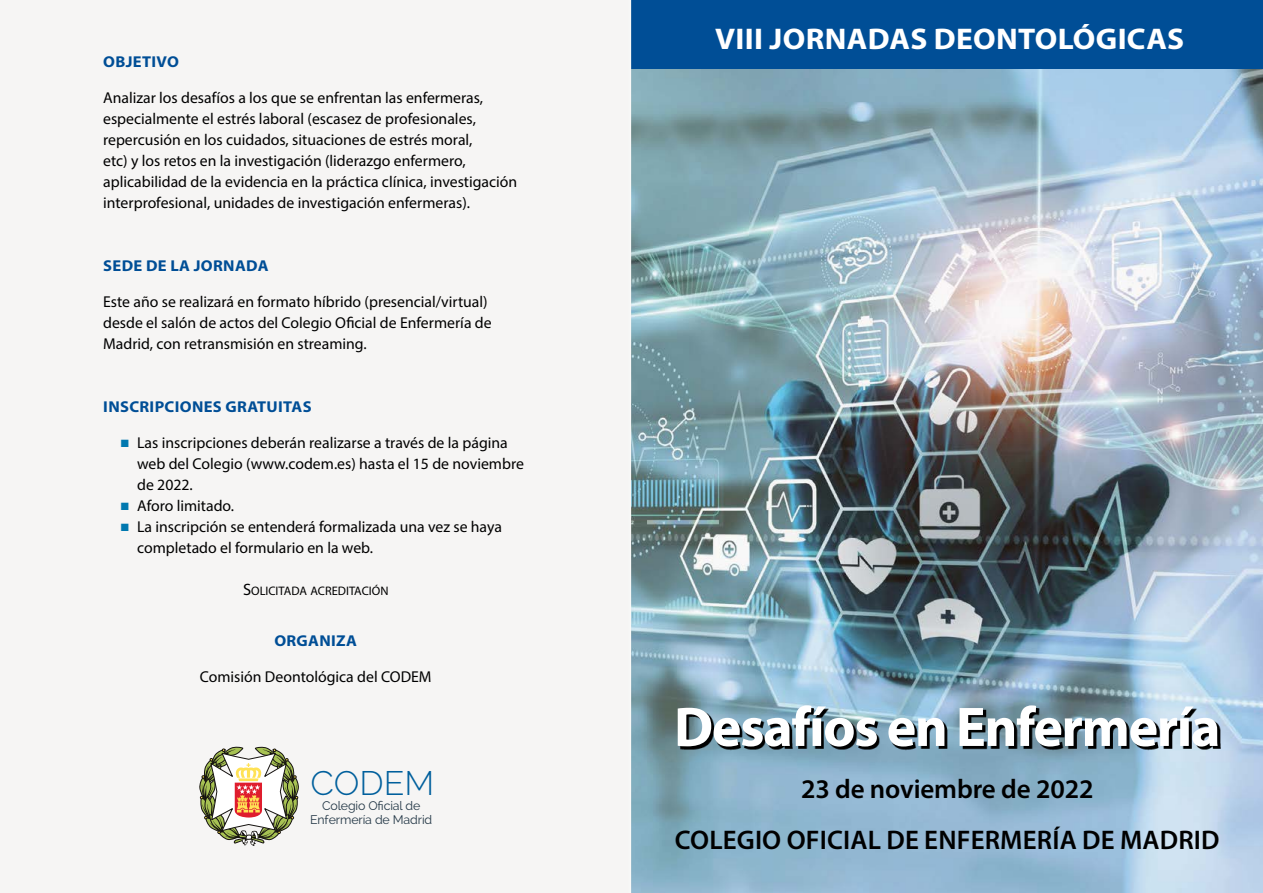
<style>
.page{position:relative;width:1263px;height:893px;background:#fff}
.page>*{position:absolute;margin:0;border:0;box-sizing:border-box;transform-origin:0 0}
.t1{font:700 56.25px "Myriad Pro";letter-spacing:-.025em;color:#fff}
.t2{font:300 33.75px "Raleway";color:#005f9c}
.t3{font:700 30px "Myriad Pro";letter-spacing:.01em;color:#fff;scale:1.05 1}
.t4{font:600 27px/51px "Myriad Pro";letter-spacing:.005em;color:#000;text-align:center}
.t5{font:15.75px/21px "Myriad Pro";color:#000}
.t6{font:700 15.75px "Myriad Pro";letter-spacing:.02em;color:#004e96;scale:1.05 1}
.t7{font:12.3px/14.4px "Raleway";letter-spacing:-.01em;color:#233746;text-align:center}
.t8{font:12.3px "Myriad Pro";color:#000}
.s1{font-family:"Arial";color:#0078af}
.s2{font-size:16.5px}
</style>
<div class="page">
<img style="left:631px;top:68px;width:632px;height:825px">
<div style="left:632px;top:0;width:631px;height:68px;background:#004e96"></div>
<svg style="left:681px;top:708px;width:540px;height:42px;background:#4c606a"></svg>
<div style="left:0;top:0;width:631px;height:893px;background:#f6f5f4"></div>
<svg style="left:199px;top:746px;width:100px;height:100px"></svg>
<p class="t6" style="left:103px;top:52px;width:74px">OBJETIVO</p>
<p class="t5" style="left:103px;top:87px;width:416px">Analizar los desafíos a los que se enfrentan las enfermeras, especialmente el estrés laboral (escasez de profesionales, repercusión en los cuidados, situaciones de estrés moral,<br>etc) y los retos en la investigación (liderazgo enfermero, aplicabilidad de la evidencia en la práctica clínica, investigación interprofesional, unidades de investigación enfermeras).</p>
<p class="t6" style="left:103px;top:256px;width:159px">SEDE DE LA JORNADA</p>
<p class="t5" style="left:103px;top:291px;width:390px">Este año se realizará en formato híbrido (presencial/virtual) desde el salón de actos del Colegio Oficial de Enfermería de<br>Madrid, con retransmisión en streaming.</p>
<p class="t6" style="left:103px;top:397px;width:200px">INSCRIPCIONES GRATUITAS</p>
<p class="t5" style="left:137px;top:432px;width:388px;text-indent:-17px"><span class="s1">■</span> Las inscripciones deberán realizarse a través de la página web del Colegio (www.codem.es) hasta el 15 de noviembre de 2022.</p>
<p class="t5" style="left:120px;top:495px;width:115px"><span class="s1">■</span> Aforo limitado.</p>
<p class="t5" style="left:137px;top:516px;width:366px;text-indent:-17px"><span class="s1">■</span> La inscripción se entenderá formalizada una vez se haya completado el formulario en la web.</p>
<p class="t8" style="left:243px;top:583px;width:147px"><span class="s2">S</span>OLICITADA ACREDITACIÓN</p>
<p class="t6" style="left:274px;top:631px;width:80px">ORGANIZA</p>
<p class="t5" style="left:200px;top:666px;width:233px">Comisión Deontológica del CODEM</p>
<h2 class="t2" style="left:310px;top:764px;width:125px">CODEM</h2>
<p class="t7" style="left:310px;top:798px;width:124px">Colegio Oficial de<br>Enfermería de Madrid</p>
<h3 class="t3" style="left:715px;top:20px;width:448px">VIII JORNADAS DEONTOLÓGICAS</h3>
<h1 class="t1" style="left:674px;top:690px;width:548px">Desafíos en Enfermería</h1>
<h3 class="t4" style="left:675px;top:763px;width:546px">23 de noviembre de 2022<br>COLEGIO OFICIAL DE ENFERMERÍA DE MADRID</h3>
</div>
